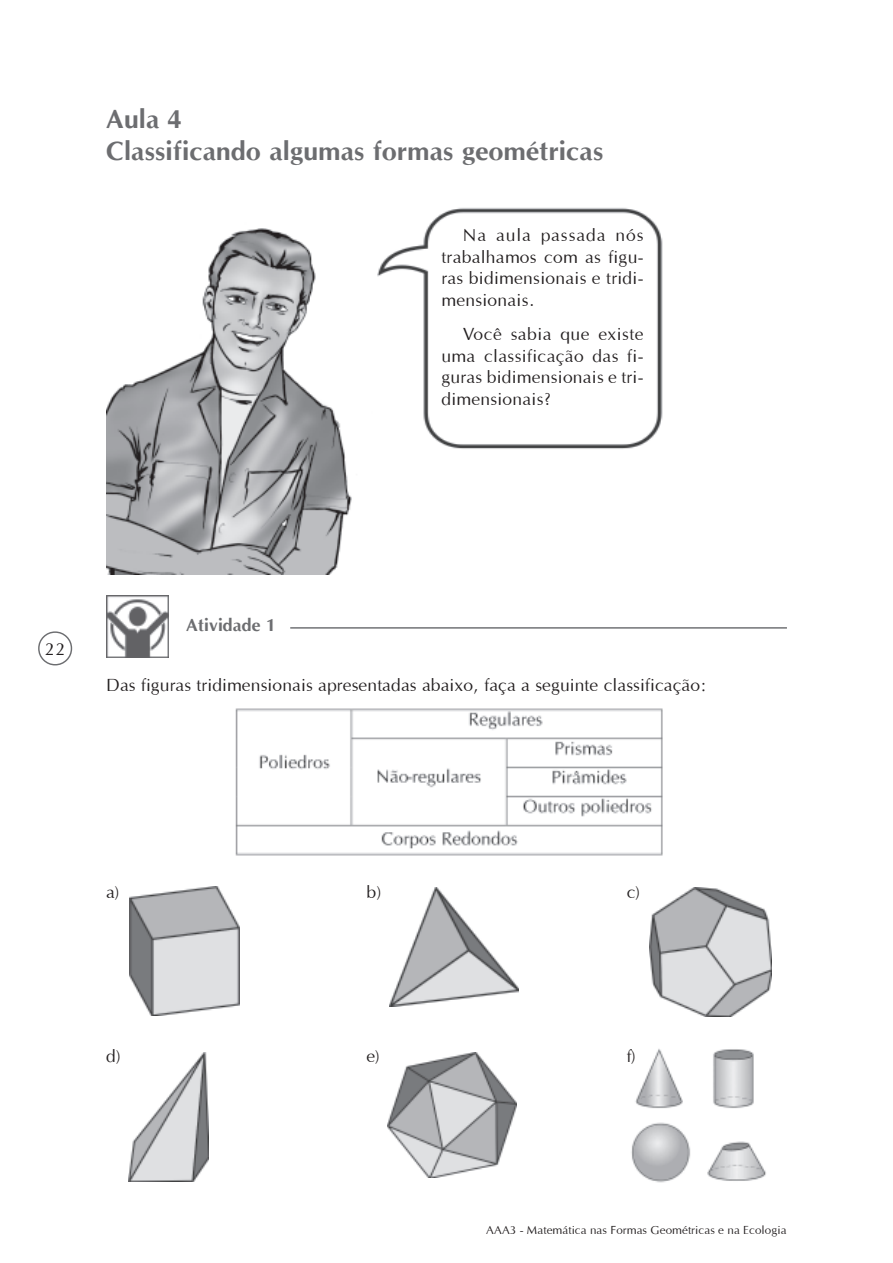
<style>
.page{position:relative;width:893px;height:1263px;background:#fff}
.page>*{position:absolute;margin:0;border:0;box-sizing:border-box;transform-origin:0 0}
.t1{font:700 27px/32.4px "Optane";color:#6c6d70}
.t2{font:18px/21.6px "Optane";letter-spacing:.005em;color:#231f20;text-align:justify}
.t3{font:700 18px "Optane";color:#6c6d70}
.t4{font:12px "Optane";color:#231f20}
</style>
<div class="page">
<svg style="left:38px;top:631px;width:35px;height:35px"></svg>
<img style="left:106px;top:228px;width:246px;height:346px">
<img style="left:377px;top:207px;width:286px;height:242px">
<img style="left:235px;top:708px;width:428px;height:148px">
<img style="left:631px;top:1049px;width:135px;height:134px">
<img style="left:387px;top:1052px;width:129px;height:125px">
<img style="left:128px;top:1052px;width:80px;height:129px">
<img style="left:649px;top:888px;width:122px;height:129px">
<img style="left:389px;top:887px;width:129px;height:120px">
<img style="left:130px;top:887px;width:109px;height:128px">
<img style="left:106px;top:595px;width:62px;height:63px">
<hr style="left:290px;top:627px;width:497px;height:2px;background:#6c6d70">
<h1 class="t1" style="left:106px;top:103px;width:499px">Aula 4<br>Classificando algumas formas geométricas</h1>
<p class="t2" style="left:441px;top:224px;width:203px;text-indent:21px">Na aula passada nós trabalhamos com as figu&shy;ras bidimensionais e tridi&shy;mensionais.</p>
<p class="t2" style="left:441px;top:323px;width:203px;text-indent:21px">Você sabia que existe uma classificação das fi&shy;guras bidimensionais e tri&shy;dimensionais?</p>
<p class="t2" style="left:45px;top:638px;width:22px">22</p>
<p class="t3" style="left:186px;top:614px;width:91px">Atividade 1</p>
<p class="t2" style="left:106px;top:674px;width:601px">Das figuras tridimensionais apresentadas abaixo, faça a seguinte classificação:</p>
<p class="t2" style="left:106px;top:881px;width:15px">a)</p>
<p class="t2" style="left:366px;top:881px;width:16px">b)</p>
<p class="t2" style="left:626px;top:881px;width:15px">c)</p>
<p class="t2" style="left:106px;top:1045px;width:16px">d)</p>
<p class="t2" style="left:366px;top:1045px;width:15px">e)</p>
<p class="t2" style="left:626px;top:1045px;width:10px">f)</p>
<p class="t4" style="left:486px;top:1223px;width:302px">AAA3 - Matemática nas Formas Geométricas e na Ecologia</p>
</div>
